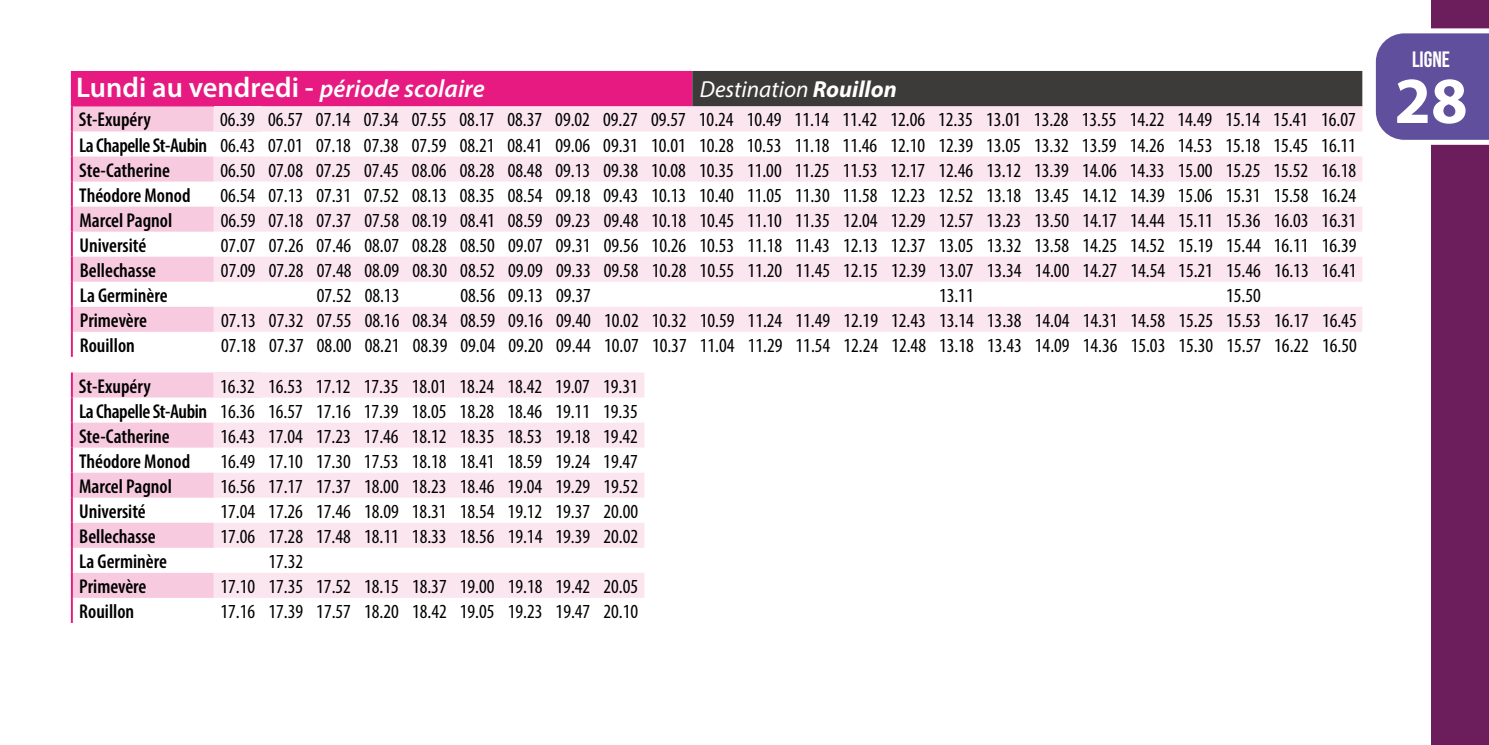
<style>
.page{position:relative;width:1489px;height:745px;background:#fff}
.page>*{position:absolute;margin:0;border:0;box-sizing:border-box;transform-origin:0 0}
.t1{font:700 66px "Myriad Pro";color:#fff}
.t2{font:600 28.5px "Myriad Pro";color:#fff}
.t3{font:italic 23.25px "Myriad Pro";color:#fff}
.t4{font:22.25px "Bebas Neue";color:#fff}
.t5{font:condensed 20px/25px "Myriad Pro";color:#000;text-align:justify}
.t6{font:600 condensed 20px "Myriad Pro";color:#000}
.s1{font-style:italic;font-size:25px}
.s2{font-weight:700}
.s3{font-weight:600}
</style>
<div class="page">
<div style="left:1430px;top:0;width:58px;height:744px;background:#6c1e5c"></div>
<svg style="left:73px;top:71px;width:1289px;height:110px;background:#a24c76"></svg>
<svg style="left:214px;top:106px;width:1148px;height:225px;fill:#fbe6f0"></svg>
<svg style="left:73px;top:206px;width:141px;height:125px"></svg>
<hr style="left:71px;top:131px;width:2px;height:25px;background:#e61a80">
<hr style="left:71px;top:231px;width:2px;height:25px;background:#e61a80">
<hr style="left:71px;top:281px;width:2px;height:25px;background:#e61a80">
<hr style="left:71px;top:331px;width:2px;height:25px;background:#e61a80">
<hr style="left:71px;top:156px;width:2px;height:25px;background:#e61a80">
<hr style="left:71px;top:71px;width:2px;height:35px;background:#e61a80">
<hr style="left:71px;top:181px;width:2px;height:25px;background:#e61a80">
<hr style="left:71px;top:106px;width:2px;height:25px;background:#e61a80">
<hr style="left:71px;top:206px;width:2px;height:25px;background:#e61a80">
<hr style="left:71px;top:256px;width:2px;height:25px;background:#e61a80">
<hr style="left:71px;top:306px;width:2px;height:25px;background:#e61a80">
<svg style="left:73px;top:372px;width:141px;height:75px"></svg>
<svg style="left:214px;top:372px;width:430px;height:225px;fill:#fbe6f0"></svg>
<svg style="left:73px;top:472px;width:141px;height:125px"></svg>
<hr style="left:71px;top:397px;width:2px;height:25px;background:#e61a80">
<hr style="left:71px;top:497px;width:2px;height:25px;background:#e61a80">
<hr style="left:71px;top:547px;width:2px;height:25px;background:#e61a80">
<hr style="left:71px;top:597px;width:2px;height:25px;background:#e61a80">
<hr style="left:71px;top:422px;width:2px;height:25px;background:#e61a80">
<hr style="left:71px;top:447px;width:2px;height:25px;background:#e61a80">
<hr style="left:71px;top:372px;width:2px;height:25px;background:#e61a80">
<hr style="left:71px;top:472px;width:2px;height:25px;background:#e61a80">
<hr style="left:71px;top:522px;width:2px;height:25px;background:#e61a80">
<hr style="left:71px;top:572px;width:2px;height:25px;background:#e61a80">
<svg style="left:1375px;top:26px;width:113px;height:121px;background:#7565a8"></svg>
<h2 class="t2" style="left:76px;top:69px;width:410px">Lundi au vendredi - <span class="s1">période scolaire</span></h2>
<p class="t3" style="left:699px;top:74px;width:198px">Destination <span class="s2">Rouillon</span></p>
<p class="t6" style="left:79px;top:107px;width:73px">St-Exupéry</p>
<p class="t5" style="left:79px;top:107px;width:1278px;text-indent:141px">06.39 06.57 07.14 07.34 07.55 08.17 08.37 09.02 09.27 09.57 10.24 10.49 11.14 11.42 12.06 12.35 13.01 13.28 13.55 14.22 14.49 15.14 15.41 16.07<br><span class="s3">La Chapelle St-Aubin</span> 06.43 07.01 07.18 07.38 07.59 08.21 08.41 09.06 09.31 10.01 10.28 10.53 11.18 11.46 12.10 12.39 13.05 13.32 13.59 14.26 14.53 15.18 15.45 16.11<br><span class="s3">Ste-Catherine</span></p>
<p class="t5" style="left:220px;top:157px;width:1136px">06.50 07.08 07.25 07.45 08.06 08.28 08.48 09.13 09.38 10.08 10.35 11.00 11.25 11.53 12.17 12.46 13.12 13.39 14.06 14.33 15.00 15.25 15.52 16.18</p>
<p class="t6" style="left:79px;top:182px;width:113px">Théodore Monod</p>
<p class="t5" style="left:221px;top:182px;width:1136px">06.54 07.13 07.31 07.52 08.13 08.35 08.54 09.18 09.43 10.13 10.40 11.05 11.30 11.58 12.23 12.52 13.18 13.45 14.12 14.39 15.06 15.31 15.58 16.24</p>
<p class="t6" style="left:79px;top:207px;width:94px">Marcel Pagnol</p>
<p class="t5" style="left:221px;top:207px;width:1136px">06.59 07.18 07.37 07.58 08.19 08.41 08.59 09.23 09.48 10.18 10.45 11.10 11.35 12.04 12.29 12.57 13.23 13.50 14.17 14.44 15.11 15.36 16.03 16.31</p>
<p class="t6" style="left:80px;top:232px;width:68px">Université</p>
<p class="t5" style="left:221px;top:232px;width:1136px">07.07 07.26 07.46 08.07 08.28 08.50 09.07 09.31 09.56 10.26 10.53 11.18 11.43 12.13 12.37 13.05 13.32 13.58 14.25 14.52 15.19 15.44 16.11 16.39</p>
<p class="t6" style="left:80px;top:257px;width:78px">Bellechasse</p>
<p class="t5" style="left:221px;top:257px;width:1136px">07.09 07.28 07.48 08.09 08.30 08.52 09.09 09.33 09.58 10.28 10.55 11.20 11.45 12.15 12.39 13.07 13.34 14.00 14.27 14.54 15.21 15.46 16.13 16.41</p>
<p class="t6" style="left:80px;top:282px;width:89px">La Germinère</p>
<p class="t5" style="left:317px;top:282px;width:84px">07.52 08.13</p>
<p class="t5" style="left:460px;top:282px;width:132px">08.56 09.13 09.37</p>
<p class="t5" style="left:939px;top:282px;width:36px">13.11</p>
<p class="t5" style="left:1226px;top:282px;width:36px">15.50</p>
<p class="t6" style="left:80px;top:308px;width:69px">Primevère</p>
<p class="t5" style="left:221px;top:307px;width:1136px">07.13 07.32 07.55 08.16 08.34 08.59 09.16 09.40 10.02 10.32 10.59 11.24 11.49 12.19 12.43 13.14 13.38 14.04 14.31 14.58 15.25 15.53 16.17 16.45</p>
<p class="t6" style="left:80px;top:333px;width:57px">Rouillon</p>
<p class="t5" style="left:221px;top:332px;width:1136px">07.18 07.37 08.00 08.21 08.39 09.04 09.20 09.44 10.07 10.37 11.04 11.29 11.54 12.24 12.48 13.18 13.43 14.09 14.36 15.03 15.30 15.57 16.22 16.50</p>
<p class="t6" style="left:79px;top:373px;width:73px">St-Exupéry</p>
<p class="t5" style="left:79px;top:373px;width:560px;text-indent:141px">16.32 16.53 17.12 17.35 18.01 18.24 18.42 19.07 19.31<br><span class="s3">La Chapelle St-Aubin</span> 16.36 16.57 17.16 17.39 18.05 18.28 18.46 19.11 19.35<br><span class="s3">Ste-Catherine</span></p>
<p class="t5" style="left:220px;top:423px;width:419px">16.43 17.04 17.23 17.46 18.12 18.35 18.53 19.18 19.42</p>
<p class="t6" style="left:79px;top:448px;width:113px">Théodore Monod</p>
<p class="t5" style="left:220px;top:448px;width:419px">16.49 17.10 17.30 17.53 18.18 18.41 18.59 19.24 19.47</p>
<p class="t6" style="left:79px;top:473px;width:94px">Marcel Pagnol</p>
<p class="t5" style="left:220px;top:473px;width:419px">16.56 17.17 17.37 18.00 18.23 18.46 19.04 19.29 19.52</p>
<p class="t6" style="left:79px;top:498px;width:68px">Université</p>
<p class="t5" style="left:220px;top:498px;width:419px">17.04 17.26 17.46 18.09 18.31 18.54 19.12 19.37 20.00</p>
<p class="t6" style="left:79px;top:523px;width:78px">Bellechasse</p>
<p class="t5" style="left:220px;top:523px;width:419px">17.06 17.28 17.48 18.11 18.33 18.56 19.14 19.39 20.02</p>
<p class="t6" style="left:79px;top:548px;width:89px">La Germinère</p>
<p class="t5" style="left:268px;top:548px;width:36px">17.32</p>
<p class="t6" style="left:79px;top:573px;width:69px">Primevère</p>
<p class="t5" style="left:220px;top:573px;width:419px">17.10 17.35 17.52 18.15 18.37 19.00 19.18 19.42 20.05</p>
<p class="t6" style="left:79px;top:598px;width:57px">Rouillon</p>
<p class="t5" style="left:220px;top:598px;width:419px">17.16 17.39 17.57 18.20 18.42 19.05 19.23 19.47 20.10</p>
<p class="t4" style="left:1411px;top:47px;width:40px">LIGNE</p>
<h1 class="t1" style="left:1394px;top:58px;width:75px">28</h1>
</div>
